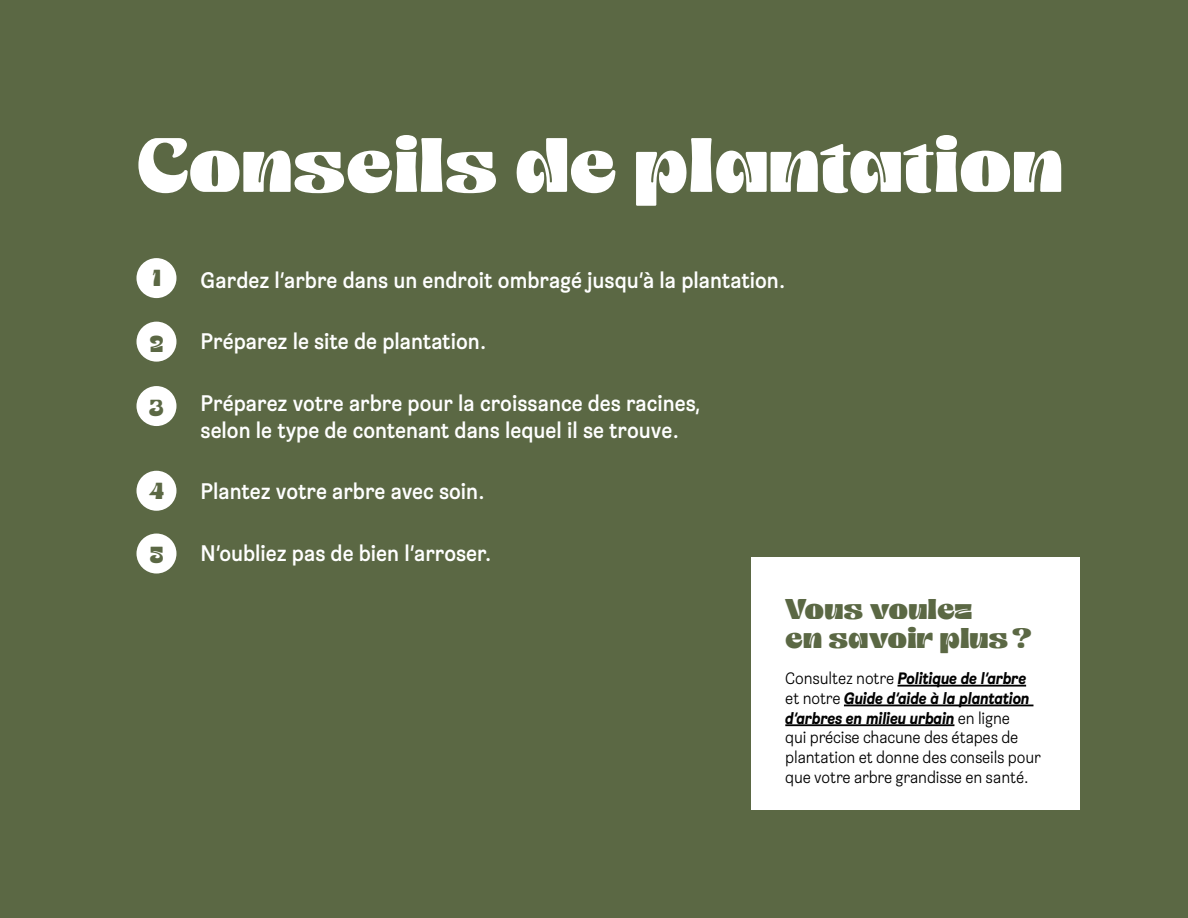
<style>
.page{position:relative;width:1188px;height:918px;background:#5b6844}
.page>*{position:absolute;margin:0;border:0;box-sizing:border-box;transform-origin:0 0}
.t1{font:64.5px "Emiken Display";color:#fff}
.t2{font:24px/28.8px "Emiken Display";color:#5b6844}
.t3{font:500 22.5px/27px "Brezel Grotesk";color:#fff}
.t4{font:19.5px "Emiken Display";color:#5b6844}
.t5{font:300 16.5px/19.8px "Brezel Grotesk";letter-spacing:-.01em;color:#000}
.s1{font-weight:700;font-style:italic}
</style>
<div class="page">
<div style="left:136px;top:258px;width:40px;height:40px;background:#fff;border-radius:50%"></div>
<div style="left:752px;top:558px;width:328px;height:252px;background:#fff"></div>
<hr style="left:897px;top:685px;width:129px;height:2px;background:#000">
<hr style="left:844px;top:705px;width:189px;height:1px;background:#000">
<hr style="left:785px;top:724px;width:169px;height:2px;background:#000">
<div style="left:136px;top:322px;width:40px;height:40px;background:#fff;border-radius:50%"></div>
<div style="left:136px;top:386px;width:40px;height:40px;background:#fff;border-radius:50%"></div>
<div style="left:136px;top:471px;width:40px;height:40px;background:#fff;border-radius:50%"></div>
<div style="left:136px;top:534px;width:40px;height:40px;background:#fff;border-radius:50%"></div>
<h1 class="t1" style="left:136px;top:117px;width:928px">Conseils de plantation</h1>
<p class="t4" style="left:152px;top:264px;width:10px">1</p>
<p class="t3" style="left:201px;top:266px;width:587px">Gardez l’arbre dans un endroit ombragé jusqu’à la plantation.</p>
<p class="t4" style="left:150px;top:329px;width:15px">2</p>
<p class="t3" style="left:201px;top:328px;width:287px">Préparez le site de plantation.</p>
<p class="t4" style="left:149px;top:393px;width:17px">3</p>
<p class="t3" style="left:201px;top:389px;width:501px">Préparez votre arbre pour la croissance des racines, selon le type de contenant dans lequel il se trouve.</p>
<p class="t4" style="left:149px;top:476px;width:17px">4</p>
<p class="t3" style="left:201px;top:478px;width:286px">Plantez votre arbre avec soin.</p>
<p class="t4" style="left:150px;top:540px;width:15px">5</p>
<p class="t3" style="left:201px;top:540px;width:293px">N’oubliez pas de bien l’arroser.</p>
<p class="t2" style="left:785px;top:594px;width:249px">Vous voulez<br>en savoir plus?</p>
<p class="t5" style="left:785px;top:668px;width:257px">Consultez notre <span class="s1">Politique de l’arbre </span>et notre <span class="s1">Guide d’aide à la plantation d’arbres en milieu urbain</span> en ligne<br>qui précise chacune des étapes de plantation et donne des conseils pour que votre arbre grandisse en santé.</p>
</div>
